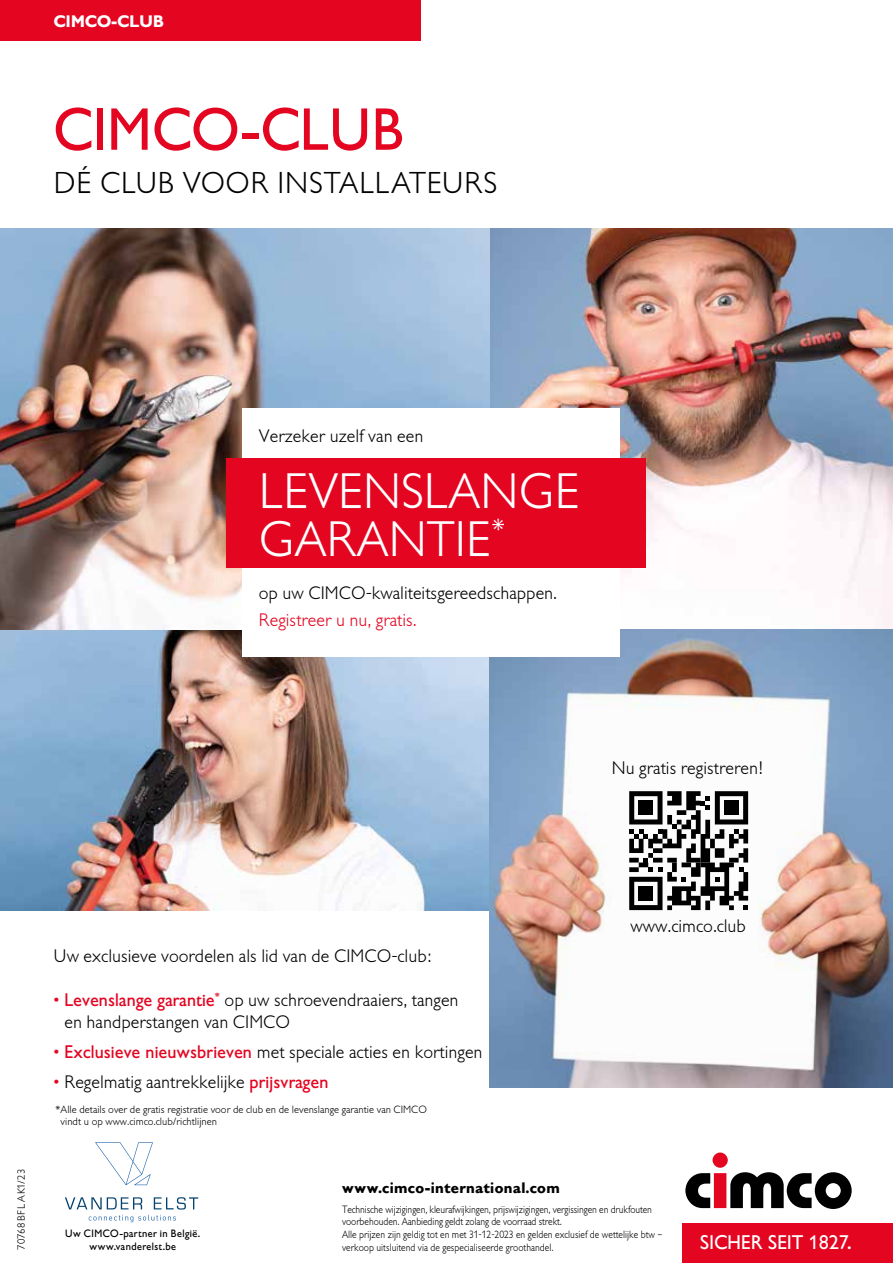
<style>
.page{position:relative;width:893px;height:1263px;background:#fff}
.page>*{position:absolute;margin:0;border:0;box-sizing:border-box;transform-origin:0 0}
.t1{font:58.5px "Gill Sans BQ";color:#e40521}
.t2{font:300 49.5px/47.4px "Gill Sans BQ";color:#fff}
.t3{font:300 30px "Gill Sans BQ";letter-spacing:.025em;color:#000}
.t4{font:19.5px "Gill Sans BQ";color:#fff}
.t5{font:300 18px/21.6px "Gill Sans BQ";color:#000}
.t6{font:300 18px "Gill Sans BQ";color:#e40521}
.t7{font:700 16.5px "Gill Sans BQ";color:#fff}
.t8{font:700 15px "Gill Sans BQ";letter-spacing:.01em;color:#000}
.t9{font:300 10.5px/12.6px "Gill Sans BQ";color:#000;scale:.91 1}
.t10{font:300 10.5px/12.6px "Gill Sans BQ";color:#000}
.t11{font:10.5px/12.6px "Gill Sans BQ";letter-spacing:.03em;color:#000;text-align:center}
.t12{font:300 10.5px "Gill Sans BQ";letter-spacing:.025em;color:#000}
.s1{color:#e40521}
.s2{font-weight:400;color:#e40521}
</style>
<div class="page">
<img style="left:0;top:629px;width:489px;height:282px">
<img style="left:489px;top:229px;width:404px;height:400px">
<img style="left:0;top:229px;width:489px;height:400px">
<div style="left:683px;top:1223px;width:210px;height:40px;background:#e40521"></div>
<svg style="left:685px;top:1152px;width:167px;height:57px"></svg>
<img style="left:489px;top:629px;width:404px;height:459px">
<div style="left:242px;top:409px;width:377px;height:248px;background:#fff"></div>
<div style="left:226px;top:459px;width:419px;height:109px;background:#e40521"></div>
<svg style="left:629px;top:791px;width:119px;height:119px"></svg>
<div style="left:639px;top:801px;width:14px;height:14px;background:#000"></div>
<div style="left:724px;top:801px;width:15px;height:14px;background:#000"></div>
<div style="left:639px;top:886px;width:14px;height:14px;background:#000"></div>
<div style="left:0;top:0;width:421px;height:41px;background:#e40521"></div>
<svg style="left:95px;top:1142px;width:58px;height:43px"></svg>
<svg style="left:65px;top:1197px;width:77px;height:12px"></svg>
<svg style="left:154px;top:1197px;width:44px;height:12px"></svg>
<svg style="left:89px;top:1215px;width:87px;height:7px"></svg>
<p class="t7" style="left:54px;top:11px;width:112px">CIMCO-CLUB</p>
<h1 class="t1" style="left:54px;top:96px;width:353px">CIMCO-CLUB</h1>
<h3 class="t3" style="left:54px;top:166px;width:445px">DÉ CLUB VOOR INSTALLATEURS</h3>
<p class="t5" style="left:259px;top:425px;width:166px">Verzeker uzelf van een</p>
<h2 class="t2" style="left:259px;top:469px;width:322px">LEVENSLANGE<br>GARANTIE<sup>*</sup></h2>
<p class="t5" style="left:259px;top:583px;width:300px">op uw CIMCO-kwaliteitsgereedschappen.</p>
<p class="t6" style="left:259px;top:609px;width:159px">Registreer u nu, gratis.</p>
<p class="t5" style="left:612px;top:757px;width:152px">Nu gratis registreren!</p>
<p class="t12" style="left:15px;top:1249px;width:82px;rotate:-90deg">70768 BFL AK1/23</p>
<p class="t5" style="left:54px;top:945px;width:379px">Uw exclusieve voordelen als lid van de CIMCO-club:</p>
<p class="t5" style="left:64px;top:989px;width:396px;text-indent:-11px"><span class="s1">•</span> <span class="s2">Levenslange garantie</span><sup>*</sup> op uw schroevendraaiers, tangen en handperstangen van CIMCO</p>
<p class="t5" style="left:54px;top:1041px;width:430px"><span class="s1">•</span> <span class="s2">Exclusieve nieuwsbrieven</span> met speciale acties en kortingen</p>
<p class="t5" style="left:54px;top:1071px;width:277px"><span class="s1">•</span> Regelmatig aantrekkelijke <span class="s2">prijsvragen</span></p>
<p class="t10" style="left:61px;top:1103px;width:368px;text-indent:-5px">*Alle details over de gratis registratie voor de club en de levenslange garantie van CIMCO vindt u op www.cimco.club/richtlijnen</p>
<p class="t8" style="left:342px;top:1179px;width:220px">www.cimco-international.com</p>
<p class="t5" style="left:630px;top:915px;width:117px">www.cimco.club</p>
<p class="t11" style="left:65px;top:1228px;width:136px">Uw CIMCO-partner in België. www.vanderelst.be</p>
<p class="t9" style="left:342px;top:1203px;width:353px">Technische wijzigingen, kleurafwijkingen, prijswijzigingen, vergissingen en drukfouten voorbehouden. Aanbieding geldt zolang de voorraad strekt.<br>Alle prijzen zijn geldig tot en met 31-12-2023 en gelden exclusief de wettelijke btw –</p>
<p class="t9" style="left:342px;top:1241px;width:234px">verkoop uitsluitend via de gespecialiseerde groothandel.</p>
<p class="t4" style="left:700px;top:1231px;width:153px">SICHER SEIT 1827.</p>
</div>
